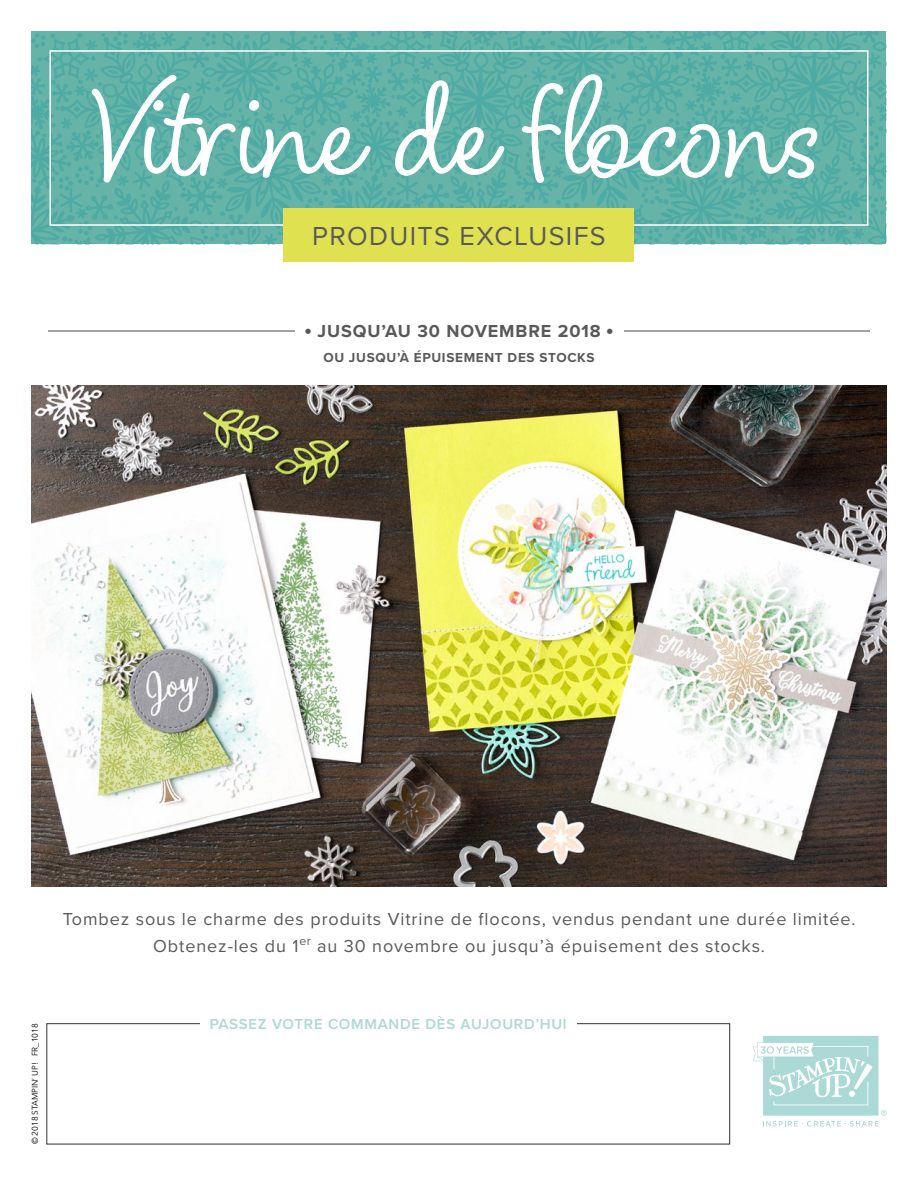
<style>
.page{position:relative;width:918px;height:1188px;background:#fff}
.page>*{position:absolute;margin:0;border:0;box-sizing:border-box;transform-origin:0 0}
.t1{font:135px "Blithe";color:#fff}
.t2{font:27px "Proxima Nova";letter-spacing:.05em;color:#595959}
.t3{font:18px/27px "Proxima Nova";letter-spacing:.05em;color:#595959;text-align:center}
.t4{font:700 18px "Proxima Nova A";letter-spacing:.05em;color:#595959}
.t5{font:600 15px "Proxima Nova A";letter-spacing:.05em;color:#abd9d5}
.t6{font:700 13.5px "Proxima Nova A";letter-spacing:.05em;color:#595959}
.t7{font:8.25px "Avenir Next LT Pro";color:#000}
.s1{font-size:22.5px}
</style>
<div class="page">
<img style="left:32px;top:386px;width:855px;height:501px">
<img style="left:32px;top:32px;width:335px;height:212px">
<img style="left:32px;top:65px;width:101px;height:179px">
<img style="left:367px;top:32px;width:334px;height:17px">
<img style="left:701px;top:32px;width:185px;height:212px">
<img style="left:625px;top:42px;width:185px;height:202px">
<svg style="left:49px;top:49px;width:820px;height:178px;background:#62b2a9"></svg>
<svg style="left:91px;top:75px;width:280px;height:108px;background:#65b4ab"></svg>
<svg style="left:395px;top:80px;width:110px;height:96px;background:#68b5ac"></svg>
<svg style="left:522px;top:74px;width:296px;height:109px;background:#67b5ab"></svg>
<div style="left:284px;top:208px;width:350px;height:54px;background:#dfe151"></div>
<hr style="left:48px;top:330px;width:261px;height:2px;background:#595959">
<hr style="left:611px;top:330px;width:259px;height:2px;background:#595959">
<svg style="left:753px;top:1036px;width:134px;height:91px"></svg>
<div style="left:46px;top:1023px;width:684px;height:121px;border:1px solid #323332"></div>
<div style="left:200px;top:1017px;width:377px;height:14px;background:#fff"></div>
<div style="left:295px;top:320px;width:328px;height:20px;background:#fff"></div>
<p class="t1" style="left:100px;top:48px;width:728px">Vitrine de flocons</p>
<p class="t2" style="left:312px;top:216px;width:295px">PRODUITS EXCLUSIFS</p>
<p class="t4" style="left:304px;top:318px;width:311px"><span class="s1">•</span> JUSQU’AU 30 NOVEMBRE 2018 <span class="s1">•</span></p>
<p class="t6" style="left:323px;top:348px;width:273px">OU JUSQU’À ÉPUISEMENT DES STOCKS</p>
<p class="t7" style="left:30px;top:1144px;width:123px;rotate:-90deg">© 2018 STAMPIN’ UP! FR_1018</p>
<p class="t3" style="left:63px;top:905px;width:794px">Tombez sous le charme des produits Vitrine de flocons, vendus pendant une durée limitée.<br>Obtenez-les du 1<sup>er</sup> au 30 novembre ou jusqu’à épuisement des stocks.</p>
<p class="t5" style="left:210px;top:1013px;width:359px">PASSEZ VOTRE COMMANDE DÈS AUJOURD’HUI</p>
</div>
